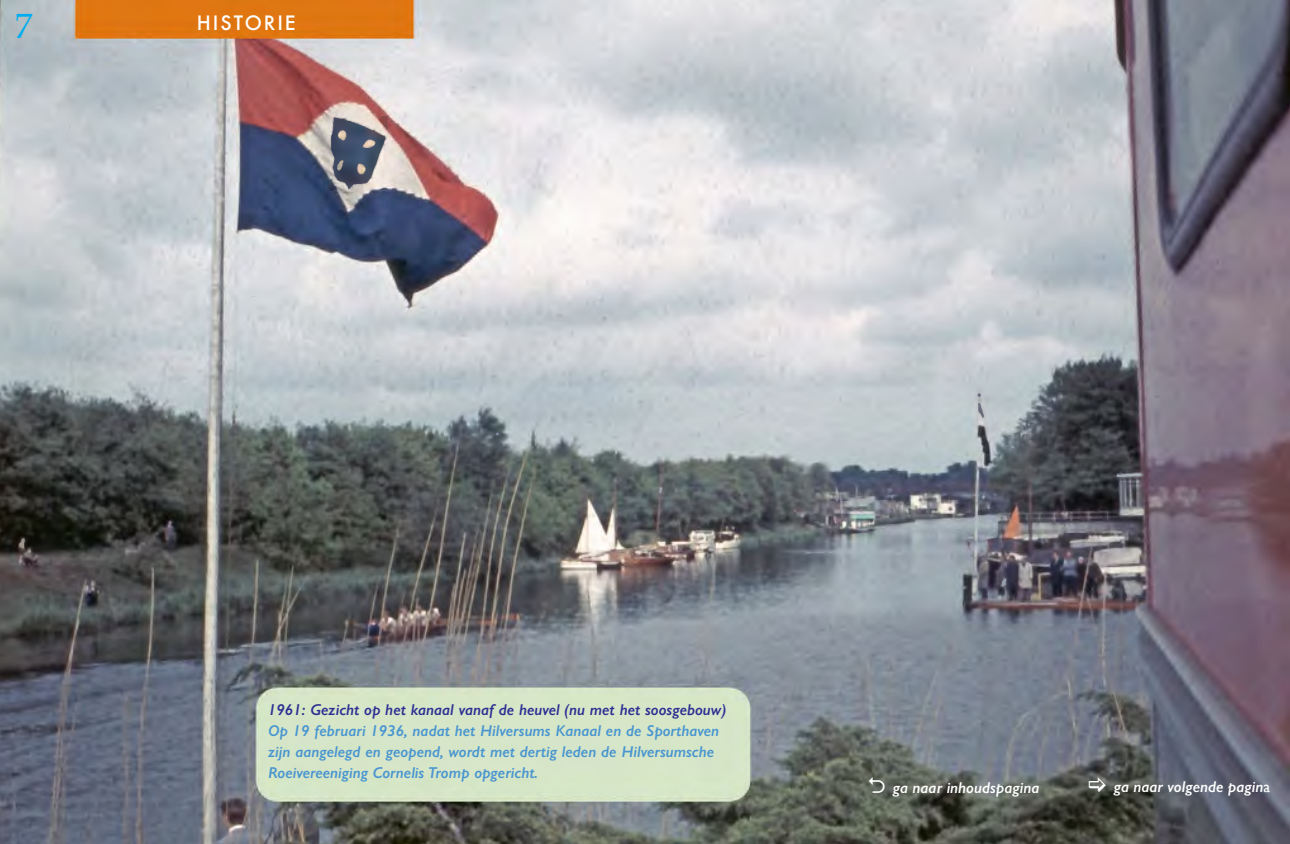
<style>
.page{position:relative;width:1290px;height:844px;background:#fff}
.page>*{position:absolute;margin:0;border:0;box-sizing:border-box;transform-origin:0 0}
.pagcijfer{font:35px "Palatino";color:#00aeef}
.rubriek{font:500 19.25px "Futura";letter-spacing:.1em;color:#fff}
._5-interv_kopje{font:italic 600 15.75px/21px "Gill Sans";color:#4895d0}
._5-interv_kopje-2{font:italic 600 15.75px "Gill Sans";color:#2e3092}
.Basisalinea{font:italic 600 15.75px "Gill Sans";color:#fff}
.s1{font-weight:400;font-style:normal}
</style>
<div class="page">
<img style="left:0;top:0;width:1290px;height:843px">
<svg style="left:869px;top:777px;width:16px;height:16px"></svg>
<svg style="left:1089px;top:777px;width:17px;height:15px"></svg>
<p class="pagcijfer" style="left:15px;top:-4px;width:19px">7</p>
<p class="rubriek" style="left:197px;top:10px;width:100px">HISTORIE</p>
<p class="_5-interv_kopje-2" style="left:268px;top:699px;width:459px">1961: Gezicht op het kanaal vanaf de heuvel (nu met het soosgebouw)</p>
<p class="_5-interv_kopje" style="left:268px;top:719px;width:453px">Op 19 februari 1936, nadat het Hilversums Kanaal en de Sporthaven zijn aangelegd en geopend, wordt met dertig leden de Hilversumsche<br>Roeivereeniging Cornelis Tromp opgericht.</p>
<p class="Basisalinea" style="left:893px;top:778px;width:148px">ga naar inhoudspagina</p>
<p class="Basisalinea" style="left:1114px;top:777px;width:158px">ga naar volgende pagin<span class="s1">a</span></p>
</div>
